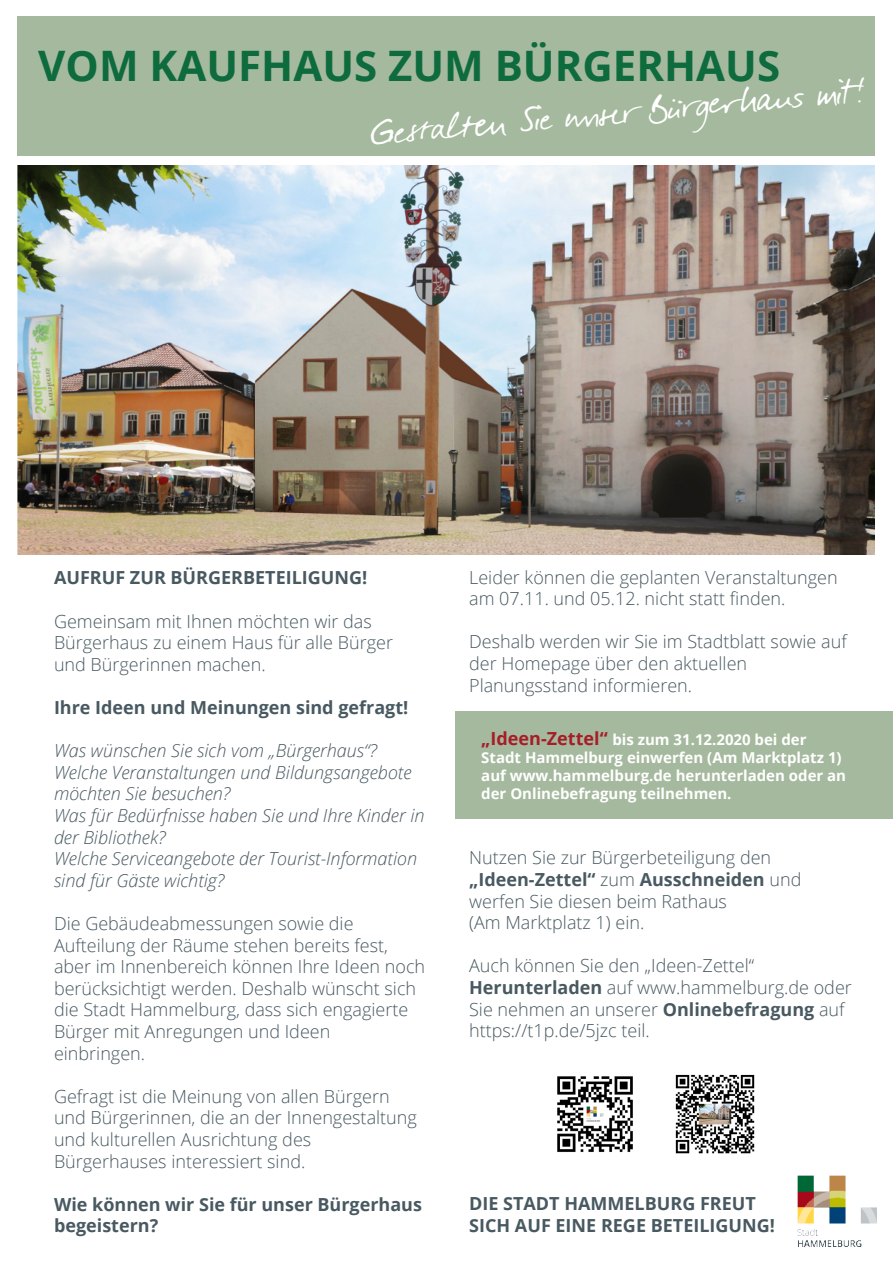
<style>
.page{position:relative;width:893px;height:1263px;background:#fff}
.page>*{position:absolute;margin:0;border:0;box-sizing:border-box;transform-origin:0 0}
.t1{font:45px "Darkwoman";color:#fff}
.t2{font:700 42px "Open Sans";color:#0e6b3e}
.t3{font:300 18px/21.6px "Open Sans";color:#485961}
.t4{font:italic 300 18px/21.6px "Open Sans";color:#485961}
.t5{font:700 18px/21.6px "Open Sans";color:#485961}
.t6{font:700 15px/18px "Open Sans";color:#fff}
.s1{font-size:18px;color:#a51e27}
.s2{font-weight:700}
</style>
<div class="page">
<div style="left:455px;top:711px;width:438px;height:107px;background:#a5b99e"></div>
<img style="left:17px;top:166px;width:858px;height:389px">
<div style="left:17px;top:16px;width:858px;height:139px;background:#a5b99e"></div>
<img style="left:797px;top:1175px;width:80px;height:72px">
<img style="left:557px;top:1076px;width:76px;height:76px">
<img style="left:675px;top:1074px;width:80px;height:80px">
<h2 class="t2" style="left:38px;top:36px;width:743px">VOM KAUFHAUS ZUM BÜRGERHAUS</h2>
<h1 class="t1" style="left:368px;top:103px;width:496px;rotate:-5deg">Gest alt en Sie un se r Bürger hau s mit!</h1>
<p class="t5" style="left:54px;top:566px;width:315px">AUFRUF ZUR BÜRGERBETEILIGUNG!</p>
<p class="t3" style="left:54px;top:610px;width:340px">Gemeinsam mit Ihnen möchten wir das<br>Bürgerhaus zu einem Haus für alle Bürger und Bürgerinnen machen.</p>
<p class="t5" style="left:54px;top:696px;width:356px">Ihre Ideen und Meinungen sind gefragt!</p>
<p class="t4" style="left:54px;top:739px;width:372px">Was wünschen Sie sich vom „Bürgerhaus“?<br>Welche Veranstaltungen und Bildungsangebote möchten Sie besuchen?<br>Was für Bedürfnisse haben Sie und Ihre Kinder in der Bibliothek?<br>Welche Serviceangebote der Tourist-Information sind für Gäste wichtig?</p>
<p class="t3" style="left:54px;top:912px;width:373px">Die Gebäudeabmessungen sowie die Aufteilung der Räume stehen bereits fest, aber im Innenbereich können Ihre Ideen noch berücksichtigt werden. Deshalb wünscht sich die Stadt Hammelburg, dass sich engagierte Bürger mit Anregungen und Ideen einbringen.</p>
<p class="t3" style="left:54px;top:1085px;width:364px">Gefragt ist die Meinung von allen Bürgern und Bürgerinnen, die an der Innengestaltung und kulturellen Ausrichtung des Bürgerhauses interessiert sind.</p>
<p class="t5" style="left:54px;top:1193px;width:370px">Wie können wir Sie für unser Bürgerhaus begeistern?</p>
<p class="t3" style="left:469px;top:566px;width:370px">Leider können die geplanten Veranstaltungen am 07.11. und 05.12. nicht statt finden.</p>
<p class="t3" style="left:469px;top:631px;width:379px">Deshalb werden wir Sie im Stadtblatt sowie auf der Homepage über den aktuellen<br>Planungsstand informieren.</p>
<p class="t6" style="left:481px;top:730px;width:366px"><span class="s1">„Ideen-Zettel“</span> bis zum 31.12.2020 bei der Stadt Hammelburg einwerfen (Am Marktplatz 1) auf www.hammelburg.de herunterladen oder an der Onlinebefragung teilnehmen.</p>
<p class="t3" style="left:469px;top:847px;width:334px">Nutzen Sie zur Bürgerbeteiligung den <span class="s2">„Ideen-Zettel“</span> zum <span class="s2">Ausschneiden</span> und werfen Sie diesen beim Rathaus<br>(Am Marktplatz 1) ein.</p>
<p class="t3" style="left:469px;top:955px;width:384px">Auch können Sie den „Ideen-Zettel“ <span class="s2">Herunterladen</span> auf www.hammelburg.de oder Sie nehmen an unserer <span class="s2">Onlinebefragung</span> auf https://t1p.de/5jzc teil.</p>
<p class="t5" style="left:469px;top:1192px;width:307px">DIE STADT HAMMELBURG FREUT<br>SICH AUF EINE REGE BETEILIGUNG!</p>
</div>
